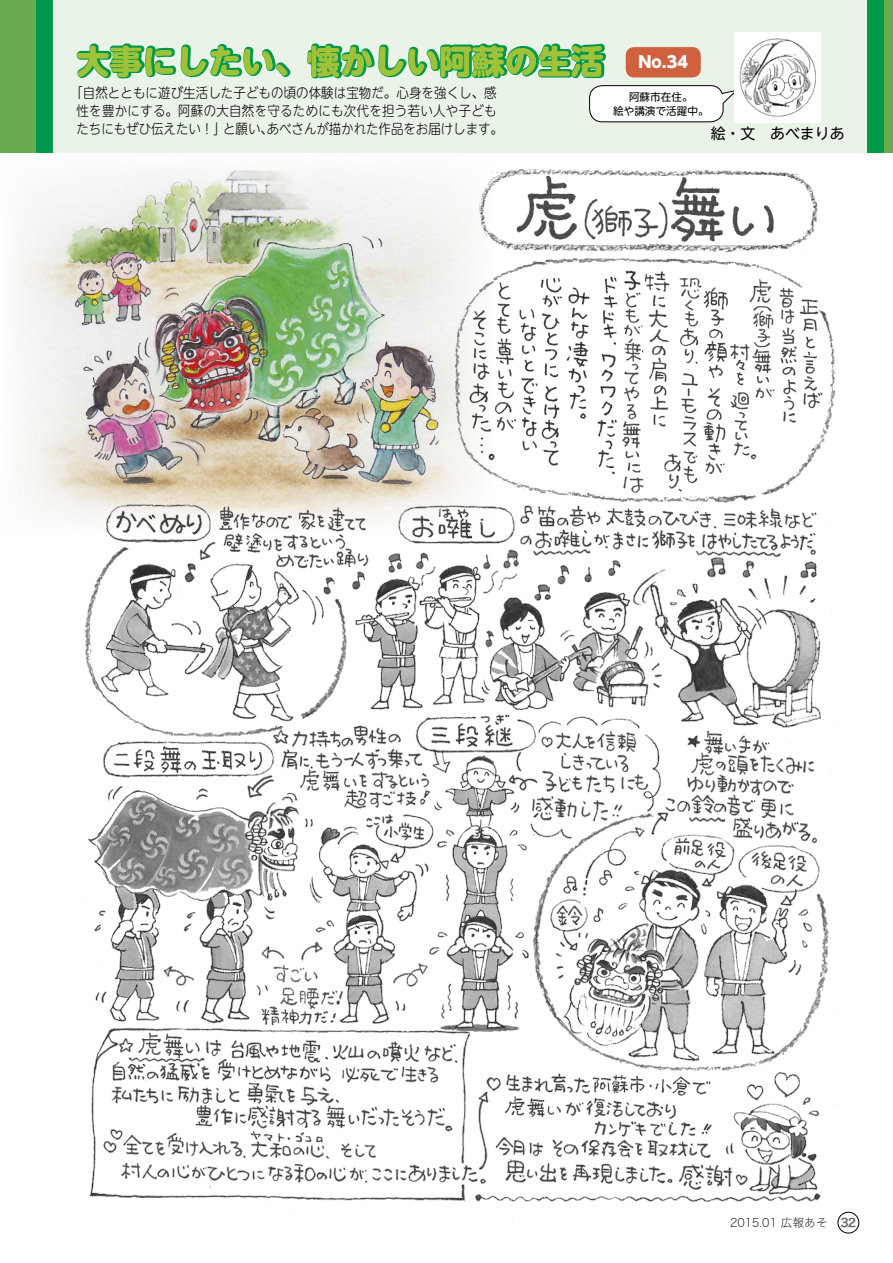
<style>
.page{position:relative;width:893px;height:1263px;background:#fff}
.page>*{position:absolute;margin:0;border:0;box-sizing:border-box;transform-origin:0 0}
.t1{font:800 33px "UD Shin M Go Pro";color:#9fc238}
.t2{font:14.85px "UD Shin M Go Pro";color:#000}
.t3{font:300 13.8px/18.1px "UD Shin M Go Pro";letter-spacing:.01em;color:#000;text-align:center;scale:.9 1}
.t4{font:11.7px "Hira Kaku Std N W1";color:#000}
.t5{font:10.65px/13.8px "UD Shin M Go Pro";color:#000;text-align:center}
.s1{font-family:"Hira Sans Old Std N W6";color:#656464}
</style>
<div class="page">
<img style="left:16px;top:170px;width:453px;height:344px">
<div style="left:838px;top:1212px;width:21px;height:21px;border:1px solid #000;border-radius:50%"></div>
<div style="left:52px;top:0;width:815px;height:153px;background:#eaf3e8"></div>
<div style="left:0;top:0;width:36px;height:153px;background:#6caa52"></div>
<svg style="left:76px;top:43px;width:215px;height:36px"></svg>
<svg style="left:307px;top:32px;width:431px;height:90px"></svg>
<img style="left:735px;top:33px;width:86px;height:89px">
<div style="left:36px;top:0;width:16px;height:153px;background:#00984b"></div>
<div style="left:883px;top:0;width:10px;height:153px;background:#6caa52"></div>
<div style="left:867px;top:0;width:16px;height:153px;background:#00984b"></div>
<img style="left:72px;top:488px;width:770px;height:739px">
<img style="left:438px;top:237px;width:404px;height:270px">
<img style="left:472px;top:168px;width:349px;height:90px">
<h1 class="t1" style="left:77px;top:34px;width:613px">大事にしたい、懐かしい阿蘇の生活 <sup>No.34</sup></h1>
<p class="t3" style="left:70px;top:83px;width:482px">「自然とともに遊び生活した子どもの頃の体験は宝物だ。心身を強くし、感性を豊かにする。阿蘇の大自然を守るためにも次代を担う若い人や子どもたちにもぜひ伝えたい！」と願い、あべさんが描かれた作品をお届けします。</p>
<p class="t5" style="left:613px;top:89px;width:97px">阿蘇市在住。<br>絵や講演で活躍中。</p>
<p class="t2" style="left:711px;top:121px;width:135px">絵・文　あべまりあ</p>
<p class="t4" style="left:730px;top:1214px;width:127px">2015.01 広報あそ <span class="s1">32</span></p>
</div>
